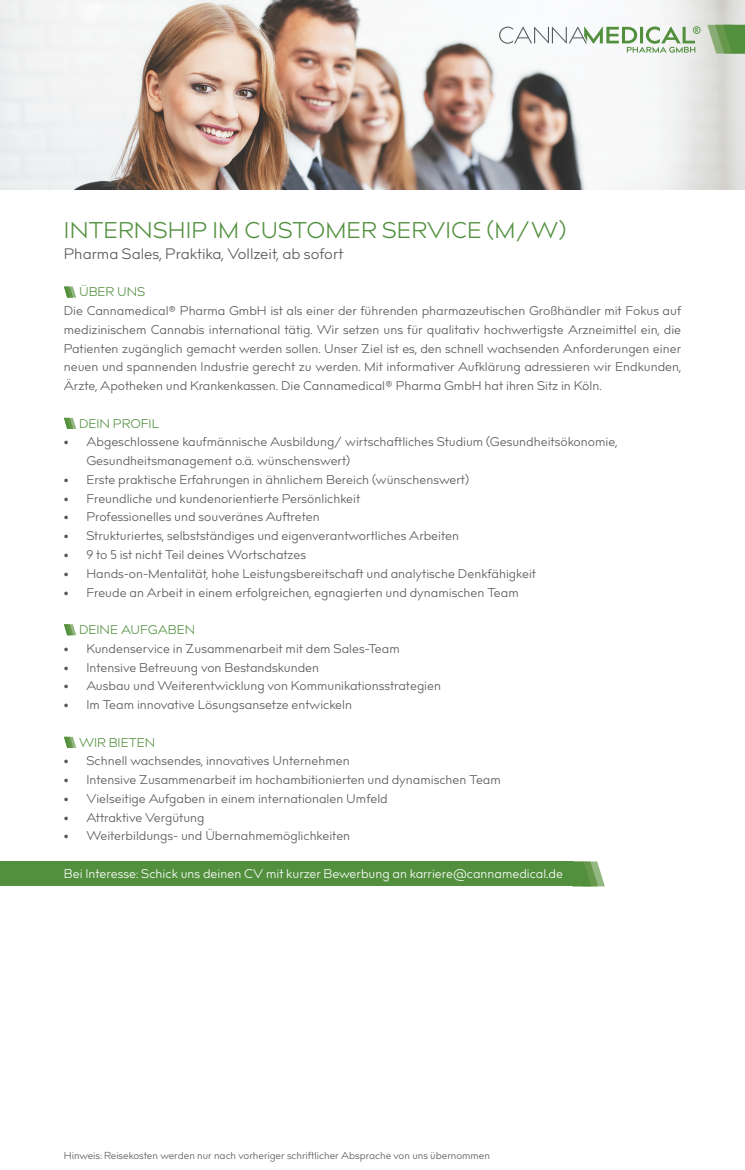
<style>
.page{position:relative;width:745px;height:1170px;background:#fff}
.page>*{position:absolute;margin:0;border:0;box-sizing:border-box;transform-origin:0 0}
.t1{font:22.5px "billcorpmed";letter-spacing:.01em;color:#52903e}
.t2{font:15px "billcorpmed";color:#57585a}
.t3{font:12.5px/18.8px "billcorpmed";color:#57585a;text-align:justify}
.t4{font:12.5px "billcorpmed";color:#fff}
.t5{font:12.5px "billcorpmed";color:#52903e}
.t6{font:10px "billcorpmed";color:#57585a}
</style>
<div class="page">
<div style="left:0;top:861px;width:573px;height:25px;background:#52903e"></div>
<svg style="left:573px;top:861px;width:31px;height:25px"></svg>
<svg style="left:64px;top:286px;width:12px;height:11px"></svg>
<svg style="left:64px;top:418px;width:12px;height:11px"></svg>
<svg style="left:64px;top:624px;width:12px;height:11px"></svg>
<svg style="left:64px;top:736px;width:12px;height:11px"></svg>
<img style="left:0;top:0;width:744px;height:190px">
<svg style="left:498px;top:26px;width:202px;height:27px"></svg>
<svg style="left:706px;top:25px;width:38px;height:29px"></svg>
<p class="t1" style="left:64px;top:213px;width:503px">INTERNSHIP IM CUSTOMER SERVICE (M/W)</p>
<p class="t2" style="left:64px;top:243px;width:281px">Pharma Sales, Praktika, Vollzeit, ab sofort</p>
<p class="t5" style="left:79px;top:283px;width:68px">ÜBER UNS</p>
<p class="t3" style="left:64px;top:302px;width:618px">Die Cannamedical® Pharma GmbH ist als einer der führenden pharmazeutischen Großhändler mit Fokus auf medizinischem Cannabis international tätig. Wir setzen uns für qualitativ hochwertigste Arzneimittel ein, die Patienten zugänglich gemacht werden sollen. Unser Ziel ist es, den schnell wachsenden Anforderungen einer neuen und spannenden Industrie gerecht zu werden. Mit informativer Aufklärung adressieren wir Endkunden, Ärzte, Apotheken und Krankenkassen. Die Cannamedical® Pharma GmbH hat ihren Sitz in Köln.</p>
<p class="t5" style="left:79px;top:414px;width:81px">DEIN PROFIL</p>
<p class="t3" style="left:64px;top:433px;width:554px">• Abgeschlossene kaufmännische Ausbildung/ wirtschaftliches Studium (Gesundheitsökonomie,</p>
<p class="t3" style="left:86px;top:452px;width:265px">Gesundheitsmanagement o.ä. wünschenswert)</p>
<p class="t3" style="left:64px;top:470px;width:406px">• Erste praktische Erfahrungen in ähnlichem Bereich (wünschenswert)</p>
<p class="t3" style="left:64px;top:489px;width:297px">• Freundliche und kundenorientierte Persönlichkeit</p>
<p class="t3" style="left:64px;top:508px;width:257px">• Professionelles und souveränes Auftreten</p>
<p class="t3" style="left:64px;top:527px;width:396px">• Strukturiertes, selbstständiges und eigenverantwortliches Arbeiten</p>
<p class="t3" style="left:64px;top:545px;width:243px">• 9 to 5 ist nicht Teil deines Wortschatzes</p>
<p class="t3" style="left:64px;top:564px;width:473px">• Hands-on-Mentalität, hohe Leistungsbereitschaft und analytische Denkfähigkeit</p>
<p class="t3" style="left:64px;top:583px;width:456px">• Freude an Arbeit in einem erfolgreichen, egnagierten und dynamischen Team</p>
<p class="t5" style="left:79px;top:620px;width:117px">DEINE AUFGABEN</p>
<p class="t3" style="left:64px;top:639px;width:337px">• Kundenservice in Zusammenarbeit mit dem Sales-Team</p>
<p class="t3" style="left:64px;top:658px;width:257px">• Intensive Betreuung von Bestandskunden</p>
<p class="t3" style="left:64px;top:677px;width:378px">• Ausbau und Weiterentwicklung von Kommunikationsstrategien</p>
<p class="t3" style="left:64px;top:695px;width:289px">• Im Team innovative Lösungsansetze entwickeln</p>
<p class="t5" style="left:79px;top:733px;width:78px">WIR BIETEN</p>
<p class="t3" style="left:64px;top:752px;width:287px">• Schnell wachsendes, innovatives Unternehmen</p>
<p class="t3" style="left:64px;top:770px;width:438px">• Intensive Zusammenarbeit im hochambitionierten und dynamischen Team</p>
<p class="t3" style="left:64px;top:789px;width:325px">• Vielseitige Aufgaben in einem internationalen Umfeld</p>
<p class="t3" style="left:64px;top:808px;width:142px">• Attraktive Vergütung</p>
<p class="t3" style="left:64px;top:827px;width:288px">• Weiterbildungs- und Übernahmemöglichkeiten</p>
<p class="t4" style="left:64px;top:864px;width:500px">Bei Interesse: Schick uns deinen CV mit kurzer Bewerbung an karriere@cannamedical.de</p>
<p class="t6" style="left:64px;top:1148px;width:427px">Hinweis: Reisekosten werden nur nach vorheriger schriftlicher Absprache von uns übernommen</p>
</div>
